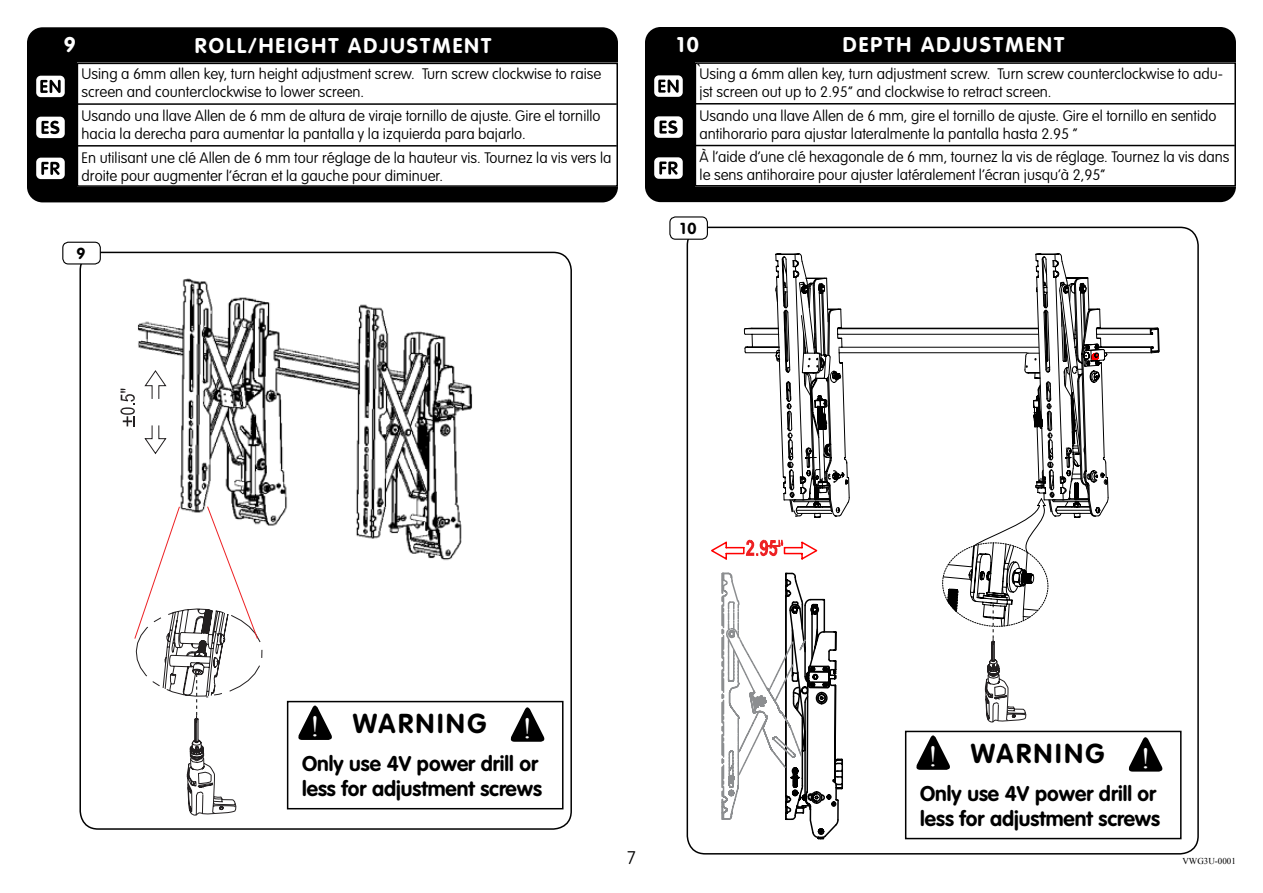
<style>
.page{position:relative;width:1263px;height:893px;background:#fff}
.page>*{position:absolute;margin:0;border:0;box-sizing:border-box;transform-origin:0 0}
.t1{font:700 27px "VAG Rounded Std";letter-spacing:.1em;color:#000}
.t2{font:700 21px/25.2px "VAG Rounded Std";color:#000}
.t3{font:700 21px "VAG Rounded Std";letter-spacing:.1em;color:#fff}
.t4{font:100 18px "VAG Rounded Std";color:#000}
.t5{font:700 15.75px "VAG Rounded Std";color:#000}
.t6{font:100 15px/18px "VAG Rounded Std";color:#000}
.t7{font:9px "Times New Roman";color:#000}
.s1{font-family:"Times New Roman";font-weight:400;font-size:29.25px;color:#fff}
</style>
<div class="page">
<div style="left:27px;top:27px;width:591px;height:35px;background:#000"></div>
<div style="left:27px;top:61px;width:50px;height:126px;background:#000"></div>
<div style="left:77px;top:63px;width:541px;height:124px;border:2px solid #000"></div>
<hr style="left:78px;top:103px;width:539px;height:2px;background:#000">
<hr style="left:78px;top:145px;width:539px;height:2px;background:#000">
<div style="left:36px;top:117px;width:29px;height:21px;background:#fff;border-radius:5px"></div>
<svg style="left:41px;top:121px;width:18px;height:13px"></svg>
<div style="left:36px;top:158px;width:29px;height:21px;background:#fff;border-radius:5px"></div>
<svg style="left:41px;top:162px;width:19px;height:13px"></svg>
<div style="left:36px;top:76px;width:29px;height:21px;background:#fff;border-radius:5px"></div>
<svg style="left:40px;top:80px;width:21px;height:13px"></svg>
<div style="left:27px;top:187px;width:591px;height:15px;background:#000"></div>
<div style="left:79px;top:252px;width:493px;height:578px;border:2px solid #000;border-radius:18px"></div>
<div style="left:63px;top:242px;width:37px;height:22px;background:#fff;border-radius:6px"></div>
<div style="left:62px;top:242px;width:39px;height:23px;border:1px solid #000;border-radius:6px"></div>
<div style="left:287px;top:701px;width:276px;height:108px;border:2px solid #000"></div>
<svg style="left:296px;top:703px;width:38px;height:37px"></svg>
<svg style="left:510px;top:707px;width:35px;height:35px"></svg>
<div style="left:695px;top:62px;width:541px;height:125px;border:2px solid #000"></div>
<div style="left:645px;top:27px;width:591px;height:35px;background:#000"></div>
<div style="left:645px;top:61px;width:50px;height:126px;background:#000"></div>
<hr style="left:696px;top:103px;width:539px;height:2px;background:#000">
<hr style="left:696px;top:145px;width:539px;height:1px;background:#000">
<div style="left:654px;top:116px;width:29px;height:22px;background:#fff;border-radius:5px"></div>
<svg style="left:659px;top:120px;width:18px;height:14px"></svg>
<div style="left:654px;top:157px;width:29px;height:22px;background:#fff;border-radius:5px"></div>
<svg style="left:659px;top:162px;width:19px;height:13px"></svg>
<div style="left:654px;top:75px;width:29px;height:22px;background:#fff;border-radius:5px"></div>
<svg style="left:658px;top:80px;width:21px;height:13px"></svg>
<div style="left:645px;top:187px;width:591px;height:15px;background:#000"></div>
<div style="left:686px;top:227px;width:513px;height:627px;border:2px solid #000;border-radius:18px"></div>
<div style="left:670px;top:217px;width:37px;height:22px;background:#fff;border-radius:6px"></div>
<div style="left:669px;top:216px;width:39px;height:24px;border:1px solid #000;border-radius:6px"></div>
<div style="left:905px;top:731px;width:276px;height:108px;border:2px solid #000"></div>
<svg style="left:1128px;top:737px;width:35px;height:35px"></svg>
<svg style="left:744px;top:327px;width:416px;height:174px"></svg>
<svg style="left:783px;top:253px;width:317px;height:87px"></svg>
<svg style="left:776px;top:266px;width:305px;height:74px"></svg>
<svg style="left:813px;top:266px;width:233px;height:74px"></svg>
<img style="left:128px;top:278px;width:345px;height:283px">
<svg style="left:144px;top:370px;width:23px;height:85px"></svg>
<svg style="left:120px;top:389px;width:15px;height:37px"></svg>
<svg style="left:134px;top:506px;width:129px;height:310px"></svg>
<svg style="left:711px;top:340px;width:397px;height:500px"></svg>
<h2 class="t3" style="left:64px;top:32px;width:14px">9</h2>
<h2 class="t3" style="left:195px;top:33px;width:298px">ROLL/HEIGHT ADJUSTMENT</h2>
<p class="t6" style="left:82px;top:65px;width:521px">Using a 6mm allen key, turn height adjustment screw. Turn screw clockwise to raise screen and counterclockwise to lower screen.</p>
<p class="t6" style="left:82px;top:107px;width:520px">Usando una llave Allen de 6 mm de altura de viraje tornillo de ajuste. Gire el tornillo hacia la derecha para aumentar la pantalla y la izquierda para bajarlo.</p>
<p class="t6" style="left:82px;top:149px;width:531px">En utilisant une clé Allen de 6 mm tour réglage de la hauteur vis. Tournez la vis vers la droite pour augmenter l’écran et la gauche pour diminuer.</p>
<p class="t5" style="left:77px;top:244px;width:11px">9</p>
<h2 class="t3" style="left:677px;top:32px;width:23px">10</h2>
<h2 class="t3" style="left:843px;top:33px;width:223px">DEPTH ADJUSTMENT</h2>
<p class="t6" style="left:696px;top:65px;width:528px"><sup>`</sup>Using a 6mm allen key, turn adjustment screw. Turn screw counterclockwise to adu&shy;jst screen out up to 2.95” and clockwise to retract screen.</p>
<p class="t6" style="left:700px;top:107px;width:518px">Usando una llave Allen de 6 mm, gire el tornillo de ajuste. Gire el tornillo en sentido antihorario para ajustar lateralmente la pantalla hasta 2.95 “</p>
<p class="t6" style="left:700px;top:149px;width:531px">À l’aide d’une clé hexagonale de 6 mm, tournez la vis de réglage. Tournez la vis dans le sens antihoraire pour ajuster latéralement l’écran jusqu’à 2,95”</p>
<p class="t5" style="left:680px;top:219px;width:18px">10</p>
<h1 class="t1" style="left:310px;top:708px;width:224px"><span class="s1">!</span> WARNING <span class="s1">!</span></h1>
<h2 class="t2" style="left:302px;top:751px;width:242px">Only use 4V power drill or less for adjustment screws</h2>
<h1 class="t1" style="left:928px;top:738px;width:224px"><span class="s1">!</span> WARNING <span class="s1">!</span></h1>
<h2 class="t2" style="left:920px;top:781px;width:242px">Only use 4V power drill or less for adjustment screws</h2>
<p class="t4" style="left:627px;top:847px;width:10px">7</p>
<p class="t7" style="left:1182px;top:855px;width:55px">VWG3U-0001</p>
</div>
